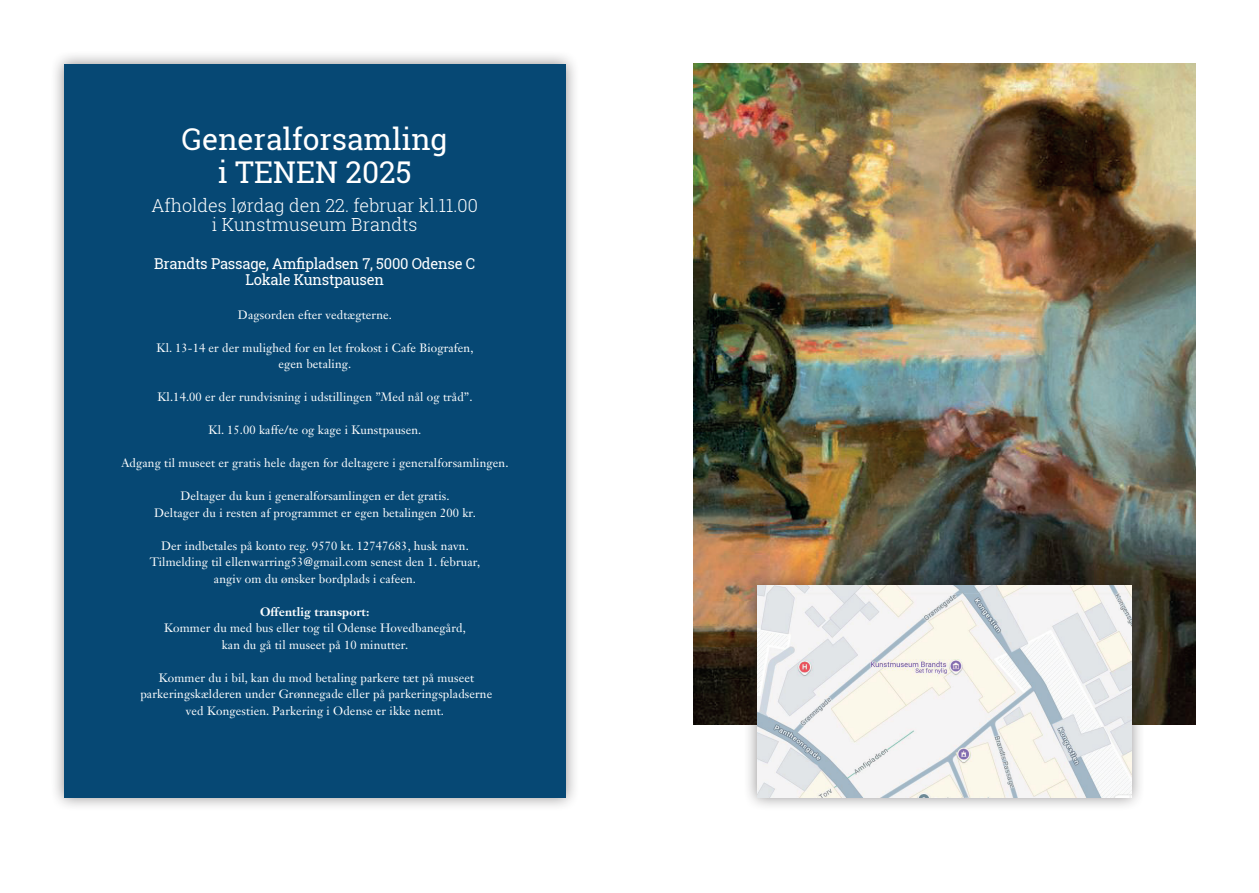
<style>
.page{position:relative;width:1259px;height:893px;background:#fff}
.page>*{position:absolute;margin:0;border:0;box-sizing:border-box;transform-origin:0 0}
.t1{font:30px/33px "Roboto Slab";color:#fff;text-align:center}
.t2{font:300 18px/19.5px "Roboto Slab";color:#fff;text-align:center}
.t3{font:15px/16.5px "Roboto Slab";letter-spacing:-.015em;color:#fff;text-align:center}
.t4{font:12px/16.5px "Janson Text LT Std";letter-spacing:.01em;color:#fff;text-align:center}
.t5{font:700 12px "Janson Text LT Std";letter-spacing:.01em;color:#fff}
</style>
<div class="page">
<div style="left:49px;top:49px;width:531px;height:763px;background:#231f20;opacity:.5"></div>
<div style="left:64px;top:64px;width:502px;height:733px;background:#064874"></div>
<img style="left:693px;top:64px;width:502px;height:661px">
<div style="left:743px;top:571px;width:402px;height:240px;background:#231f20;opacity:.5"></div>
<img style="left:757px;top:585px;width:374px;height:212px">
<h1 class="t1" style="left:182px;top:122px;width:267px">Generalforsamling i TENEN 2025</h1>
<h2 class="t2" style="left:151px;top:195px;width:328px">Afholdes lørdag den 22. februar kl.11.00 i Kunstmuseum Brandts</h2>
<p class="t3" style="left:154px;top:255px;width:323px">Brandts Passage, Amfipladsen 7, 5000 Odense C<br>Lokale Kunstpausen</p>
<p class="t4" style="left:238px;top:306px;width:155px">Dagsorden efter vedtægterne.</p>
<p class="t4" style="left:156px;top:339px;width:318px">Kl. 13-14 er der mulighed for en let frokost i Cafe Biografen, egen betaling.</p>
<p class="t4" style="left:157px;top:389px;width:317px">Kl.14.00 er der rundvisning i udstillingen ”Med nål og tråd”.</p>
<p class="t4" style="left:208px;top:422px;width:214px">Kl. 15.00 kaffe/te og kage i Kunstpausen.</p>
<p class="t4" style="left:121px;top:455px;width:388px">Adgang til museet er gratis hele dagen for deltagere i generalforsamlingen.</p>
<p class="t4" style="left:154px;top:488px;width:323px">Deltager du kun i generalforsamlingen er det gratis.<br>Deltager du i resten af programmet er egen betalingen 200 kr.</p>
<p class="t4" style="left:150px;top:537px;width:332px">Der indbetales på konto reg. 9570 kt. 12747683, husk navn.<br>Tilmelding til ellenwarring53@gmail.com senest den 1. februar, angiv om du ønsker bordplads i cafeen.</p>
<p class="t5" style="left:260px;top:604px;width:111px">Offentlig transport:</p>
<p class="t4" style="left:164px;top:620px;width:303px">Kommer du med bus eller tog til Odense Hovedbanegård, kan du gå til museet på 10 minutter.</p>
<p class="t4" style="left:140px;top:669px;width:353px">Kommer du i bil, kan du mod betaling parkere tæt på museet parkeringskælderen under Grønnegade eller på parkeringspladserne ved Kongestien. Parkering i Odense er ikke nemt.</p>
</div>
